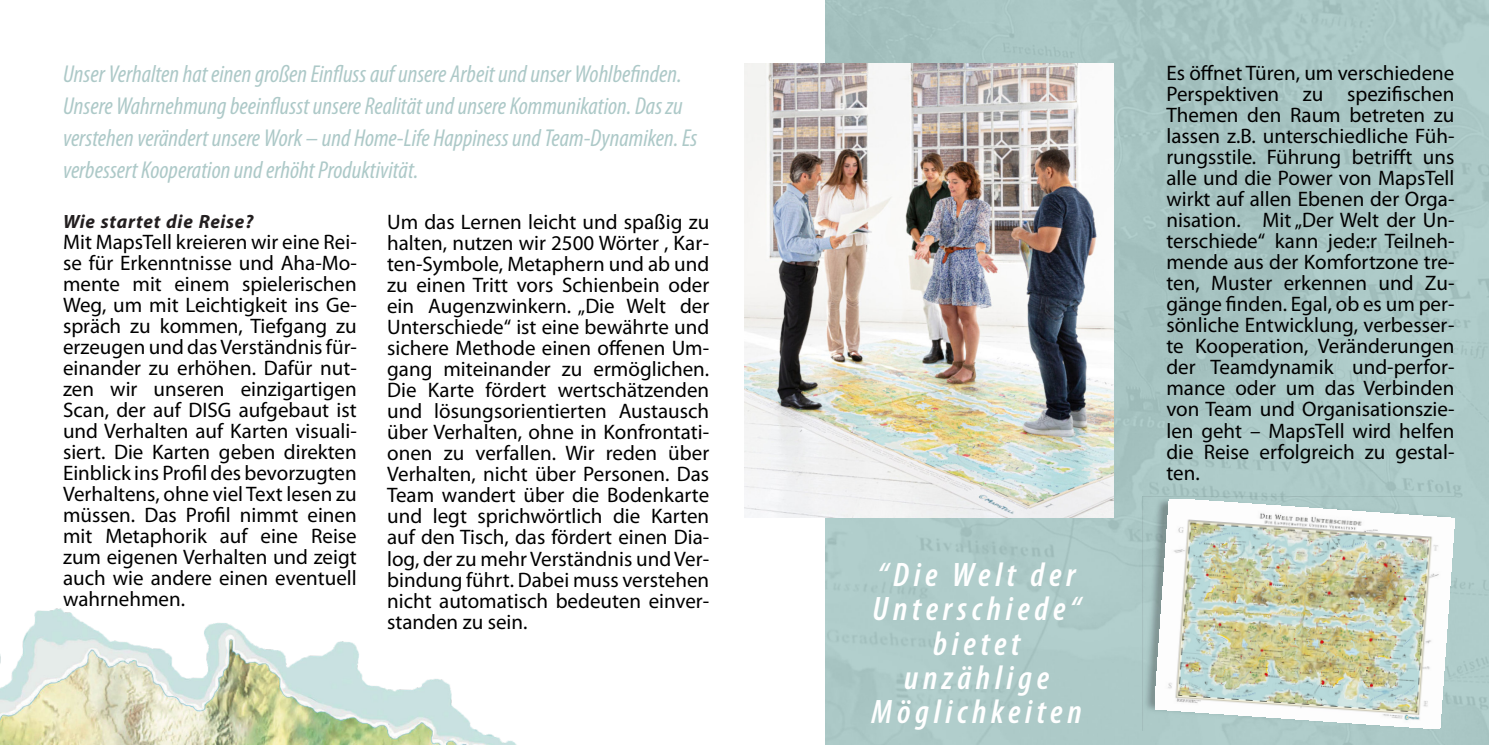
<style>
.page{position:relative;width:1489px;height:745px;background:#fff}
.page>*{position:absolute;margin:0;border:0;box-sizing:border-box;transform-origin:0 0}
.t1{font:italic 600 condensed 33.95px/33.9px "Myriad Pro";letter-spacing:.14em;color:#fff;text-align:center}
.t2{font:italic condensed 24.5px/31.7px "Myriad Pro";color:#adc9c8}
.t3{font:21px/21px "Myriad Pro";color:#000;text-align:justify}
.t4{font:italic 700 19.25px "Myriad Pro";letter-spacing:.035em;color:#231f20}
</style>
<div class="page">
<img style="left:825px;top:0;width:663px;height:744px">
<img style="left:744px;top:63px;width:369px;height:454px">
<img style="left:0;top:608px;width:516px;height:136px">
<img style="left:1142px;top:496px;width:312px;height:234px">
<img style="left:1154px;top:498px;width:300px;height:230px">
<p class="t2" style="left:63px;top:60px;width:636px">Unser Verhalten hat einen großen Einfluss auf unsere Arbeit und unser Wohlbefinden.<br>Unsere Wahrnehmung beeinflusst unsere Realität und unsere Kommunikation. Daszu verstehen verändert unsere Work – und Home-Life Happiness und Team-Dynamiken. Es verbessert Kooperation und erhöht Produktivität.</p>
<p class="t4" style="left:63px;top:213px;width:192px">Wie startet die Reise?</p>
<p class="t3" style="left:63px;top:233px;width:295px">Mit MapsTell kreieren wir eine Rei&shy;se für Erkenntnisse und Aha-Mo&shy;mente mit einem spielerischen Weg, um mit Leichtigkeit ins Ge&shy;spräch zu kommen, Tiefgang zu erzeugen und das Verständnis für&shy;einander zu erhöhen. Dafür nut&shy;zen wir unseren einzigartigen Scan, der auf DISG aufgebaut ist und Verhalten auf Karten visuali&shy;siert. Die Karten geben direkten Einblick ins Profil des bevorzugten Verhaltens, ohne viel Text lesen zu müssen. Das Profil nimmt einen mit Metaphorik auf eine Reise zum eigenen Verhalten und zeigt auch wie andere einen eventuell wahrnehmen.</p>
<p class="t3" style="left:387px;top:213px;width:323px">Um das Lernen leicht und spaßig zu halten, nutzen wir 2500 Wörter , Kar&shy;ten-Symbole, Metaphern und ab und zu einen Tritt vors Schienbein oder ein Augenzwinkern. „Die Welt der Unterschiede“ ist eine bewährte und sichere Methode einen offenen Um&shy;gang miteinander zu ermöglichen.<br>Die Karte fördert wertschätzenden und lösungsorientierten Austausch über Verhalten, ohne in Konfrontati&shy;onen zu verfallen. Wir reden über Verhalten, nicht über Personen. Das Team wandert über die Bodenkarte und legt sprichwörtlich die Karten auf den Tisch, das fördert einen Dia&shy;log, der zu mehr Verständnis und Ver&shy;bindung führt. Dabei muss verstehen nicht automatisch bedeuten einver&shy;standen zu sein.</p>
<h1 class="t1" style="left:871px;top:560px;width:211px">“Die Welt der<br>Unterschiede“ bietet unzählige<br>Möglichkeiten</h1>
<p class="t3" style="left:1166px;top:64px;width:289px">Es öffnet Türen, um verschiedene Perspektiven zu spezifischen Themen den Raum betreten zu lassen z.B. unterschiedliche Füh&shy;rungsstile. Führung betrifft uns alle und die Power von MapsTell wirkt auf allen Ebenen der Orga&shy;nisation. Mit „Der Welt der Un&shy;terschiede“ kann jede:r Teilneh&shy;mende aus der Komfortzone tre&shy;ten, Muster erkennen und Zu&shy;gänge finden. Egal, ob es um per&shy;sönliche Entwicklung, verbesser&shy;te Kooperation, Veränderungen der Teamdynamik und-perfor&shy;mance oder um das Verbinden von Team und Organisationszie&shy;len geht – MapsTell wird helfen die Reise erfolgreich zu gestal&shy;ten.</p>
</div>
